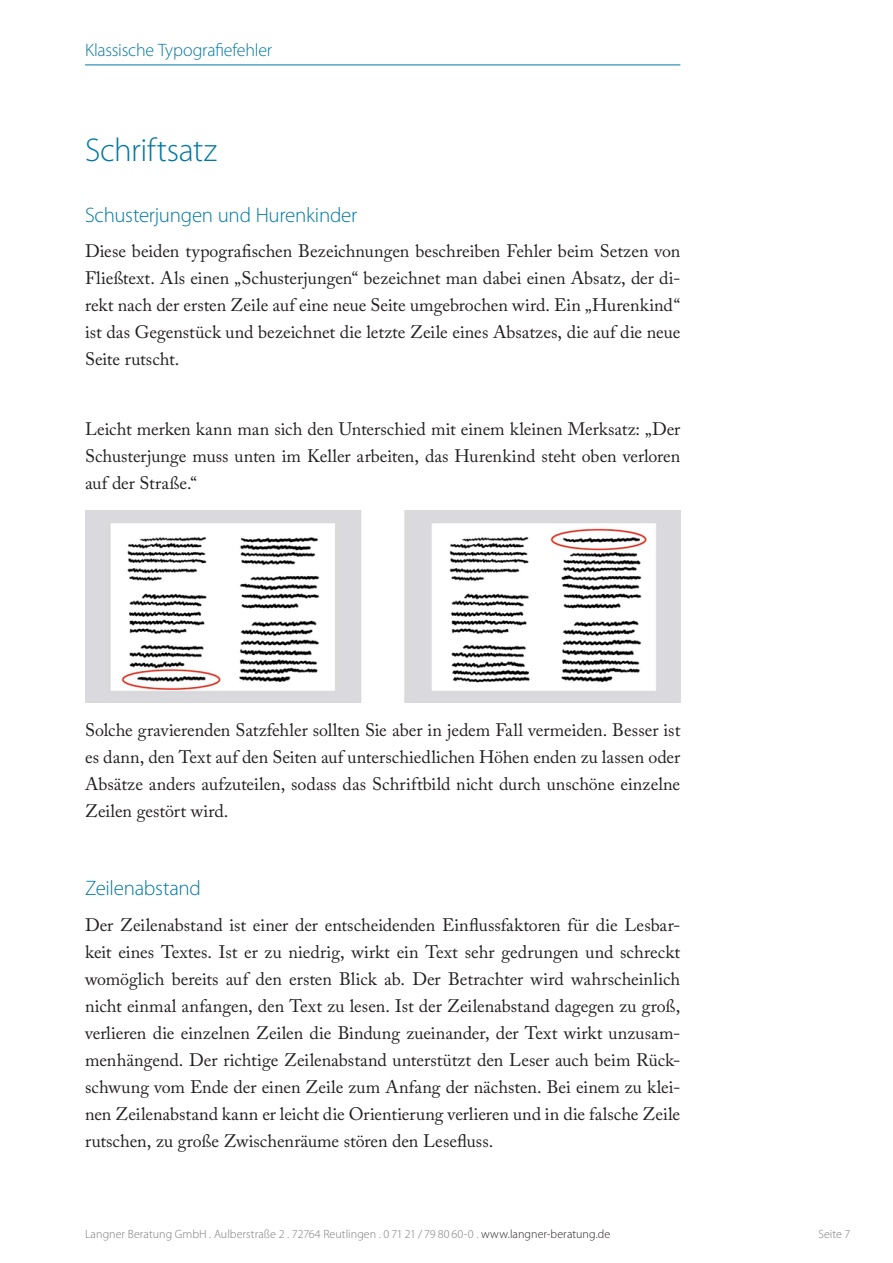
<style>
.page{position:relative;width:893px;height:1263px;background:#fff}
.page>*{position:absolute;margin:0;border:0;box-sizing:border-box;transform-origin:0 0}
.t1{font:300 33px "Myriad Pro";letter-spacing:-.01em;color:#0078a1}
.t2{font:300 21px "Myriad Pro";letter-spacing:-.015em;color:#0078a1}
.t3{font:18px/27px "Adobe Caslon Pro";letter-spacing:-.005em;color:#231f20;text-align:justify}
.t4{font:300 18px "Myriad Pro";letter-spacing:-.015em;color:#0078a1}
.t5{font:300 12px "Myriad Pro";letter-spacing:.005em;color:#7c7979}
.s1{color:#231f20}
</style>
<div class="page">
<hr style="left:85px;top:65px;width:595px;height:1px;background:#0078a1">
<img style="left:85px;top:511px;width:595px;height:191px">
<p class="t4" style="left:85px;top:39px;width:189px">Klassische Typografiefehler</p>
<h1 class="t1" style="left:85px;top:130px;width:134px">Schriftsatz</h1>
<p class="t2" style="left:85px;top:202px;width:274px">Schusterjungen und Hurenkinder</p>
<p class="t3" style="left:85px;top:238px;width:597px">Diese beiden typografischen Bezeichnungen beschreiben Fehler beim Setzen von Fließtext. Als einen „Schusterjungen“ bezeichnet man dabei einen Absatz, der di&shy;rekt nach der ersten Zeile auf eine neue Seite umgebrochen wird. Ein „Hurenkind“ ist das Gegenstück und bezeichnet die letzte Zeile eines Absatzes, die auf die neue Seite rutscht.</p>
<p class="t3" style="left:85px;top:415px;width:597px">Leicht merken kann man sich den Unterschied mit einem kleinen Merksatz: „Der Schusterjunge muss unten im Keller arbeiten, das Hurenkind steht oben verloren auf der Straße.“</p>
<p class="t3" style="left:85px;top:716px;width:597px">Solche gravierenden Satzfehler sollten Sie aber in jedem Fall vermeiden. Besser ist es dann, den Text auf den Seiten auf unterschiedlichen Höhen enden zu lassen oder Absätze anders aufzuteilen, sodass das Schriftbild nicht durch unschöne einzelne Zeilen gestört wird.</p>
<p class="t2" style="left:85px;top:875px;width:118px">Zeilenabstand</p>
<p class="t3" style="left:85px;top:911px;width:597px">Der Zeilenabstand ist einer der entscheidenden Einflussfaktoren für die Lesbar&shy;keit eines Textes. Ist er zu niedrig, wirkt ein Text sehr gedrungen und schreckt womöglich bereits auf den ersten Blick ab. Der Betrachter wird wahrscheinlich nicht einmal anfangen, den Text zu lesen. Ist der Zeilenabstand dagegen zu groß, verlieren die einzelnen Zeilen die Bindung zueinander, der Text wirkt unzusam&shy;menhängend. Der richtige Zeilenabstand unterstützt den Leser auch beim Rück&shy;schwung vom Ende der einen Zeile zum Anfang der nächsten. Bei einem zu klei&shy;nen Zeilenabstand kann er leicht die Orientierung verlieren und in die falsche Zeile rutschen, zu große Zwischenräume stören den Lesefluss.</p>
<p class="t5" style="left:85px;top:1227px;width:527px">Langner Beratung GmbH . Aulberstraße 2 . 72764 Reutlingen . 0 71 21 / 79 80 60-0 . <span class="s1">www.langner-beratung.de</span></p>
<p class="t5" style="left:818px;top:1227px;width:34px">Seite 7</p>
</div>
